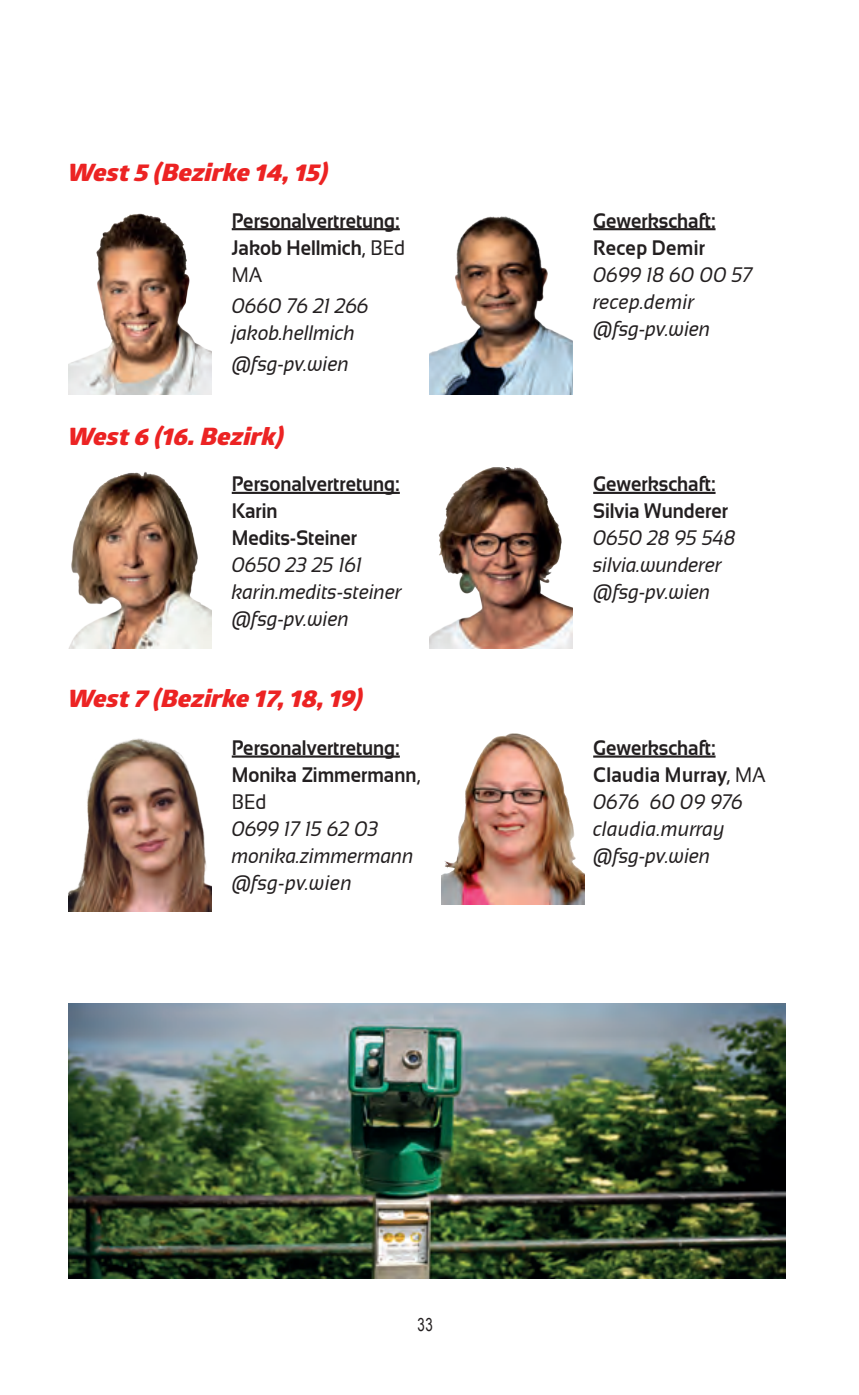
<style>
.page{position:relative;width:859px;height:1395px;background:#fff}
.page>*{position:absolute;margin:0;border:0;box-sizing:border-box;transform-origin:0 0}
.t1{font:italic 800 24px "Glober";color:#ec2323;scale:1.1 1}
.t2{font:italic 21px/27px "Sansation";color:#231f20;scale:.9 1}
.t3{font:700 21px/27px "Sansation";color:#231f20;scale:.9 1}
.t4{font:700 21px "Sansation";letter-spacing:.02em;color:#231f20;scale:.9 1}
.t5{font:italic 21px "Sansation";letter-spacing:.02em;color:#231f20;scale:.9 1}
.t6{font:18px "Arial Narrow";color:#231f20;scale:.9 1}
.s1{font-weight:400}
</style>
<div class="page">
<img style="left:69px;top:472px;width:142px;height:176px">
<img style="left:429px;top:467px;width:144px;height:181px">
<hr style="left:232px;top:228px;width:168px;height:2px;background:#231f20">
<hr style="left:593px;top:228px;width:122px;height:2px;background:#231f20">
<hr style="left:232px;top:492px;width:168px;height:2px;background:#231f20">
<hr style="left:593px;top:492px;width:122px;height:2px;background:#231f20">
<hr style="left:593px;top:755px;width:122px;height:2px;background:#231f20">
<img style="left:68px;top:213px;width:143px;height:182px">
<hr style="left:232px;top:755px;width:168px;height:2px;background:#231f20">
<img style="left:68px;top:738px;width:143px;height:174px">
<img style="left:429px;top:216px;width:144px;height:179px">
<img style="left:441px;top:733px;width:143px;height:171px">
<img style="left:68px;top:1003px;width:717px;height:276px">
<p class="t1" style="left:68px;top:155px;width:238px">West 5 (Bezirke 14, 15)</p>
<p class="t3" style="left:232px;top:207px;width:188px">Personalvertretung:</p>
<p class="t3" style="left:232px;top:234px;width:194px">Jakob Hellmich<span class="s1">, BEd<br>MA</span></p>
<p class="t2" style="left:232px;top:292px;width:154px">0660 76 21 266</p>
<p class="t2" style="left:232px;top:319px;width:138px">jakob.hellmich</p>
<p class="t2" style="left:232px;top:350px;width:132px">@fsg-pv.wien</p>
<p class="t1" style="left:68px;top:419px;width:198px">West 6 (16. Bezirk)</p>
<p class="t3" style="left:232px;top:470px;width:188px">Personalvertretung:</p>
<p class="t3" style="left:232px;top:497px;width:52px">Karin</p>
<p class="t3" style="left:232px;top:524px;width:141px">Medits-Steiner</p>
<p class="t2" style="left:232px;top:551px;width:190px">0650 23 25 161 karin.medits-steiner</p>
<p class="t2" style="left:232px;top:605px;width:132px">@fsg-pv.wien</p>
<p class="t1" style="left:68px;top:680px;width:270px">West 7 (Bezirke 17, 18, 19)</p>
<p class="t3" style="left:232px;top:734px;width:188px">Personalvertretung:</p>
<p class="t3" style="left:232px;top:761px;width:211px">Monika Zimmermann<span class="s1">,<br>BEd</span></p>
<p class="t2" style="left:232px;top:815px;width:164px">0699 17 15 62 03</p>
<p class="t2" style="left:232px;top:842px;width:203px">monika.zimmermann</p>
<p class="t2" style="left:232px;top:869px;width:135px">@fsg-pv.wien</p>
<p class="t3" style="left:593px;top:207px;width:137px">Gewerkschaft:</p>
<p class="t4" style="left:593px;top:235px;width:126px">Recep Demir</p>
<p class="t2" style="left:593px;top:261px;width:178px">0699 18 60 00 57</p>
<p class="t5" style="left:593px;top:289px;width:114px">recep.demir</p>
<p class="t2" style="left:593px;top:315px;width:132px">@fsg-pv.wien</p>
<p class="t3" style="left:593px;top:470px;width:137px">Gewerkschaft:</p>
<p class="t3" style="left:593px;top:497px;width:151px">Silvia Wunderer</p>
<p class="t2" style="left:593px;top:524px;width:160px">0650 28 95 548 silvia.wunderer</p>
<p class="t2" style="left:593px;top:578px;width:132px">@fsg-pv.wien</p>
<p class="t3" style="left:593px;top:734px;width:137px">Gewerkschaft:</p>
<p class="t4" style="left:593px;top:763px;width:193px">Claudia Murray<span class="s1">, MA</span></p>
<p class="t2" style="left:593px;top:788px;width:168px">0676 60 09 976</p>
<p class="t5" style="left:593px;top:817px;width:148px">claudia.murray</p>
<p class="t2" style="left:593px;top:842px;width:132px">@fsg-pv.wien</p>
<p class="t6" style="left:418px;top:1311px;width:18px">33</p>
</div>
